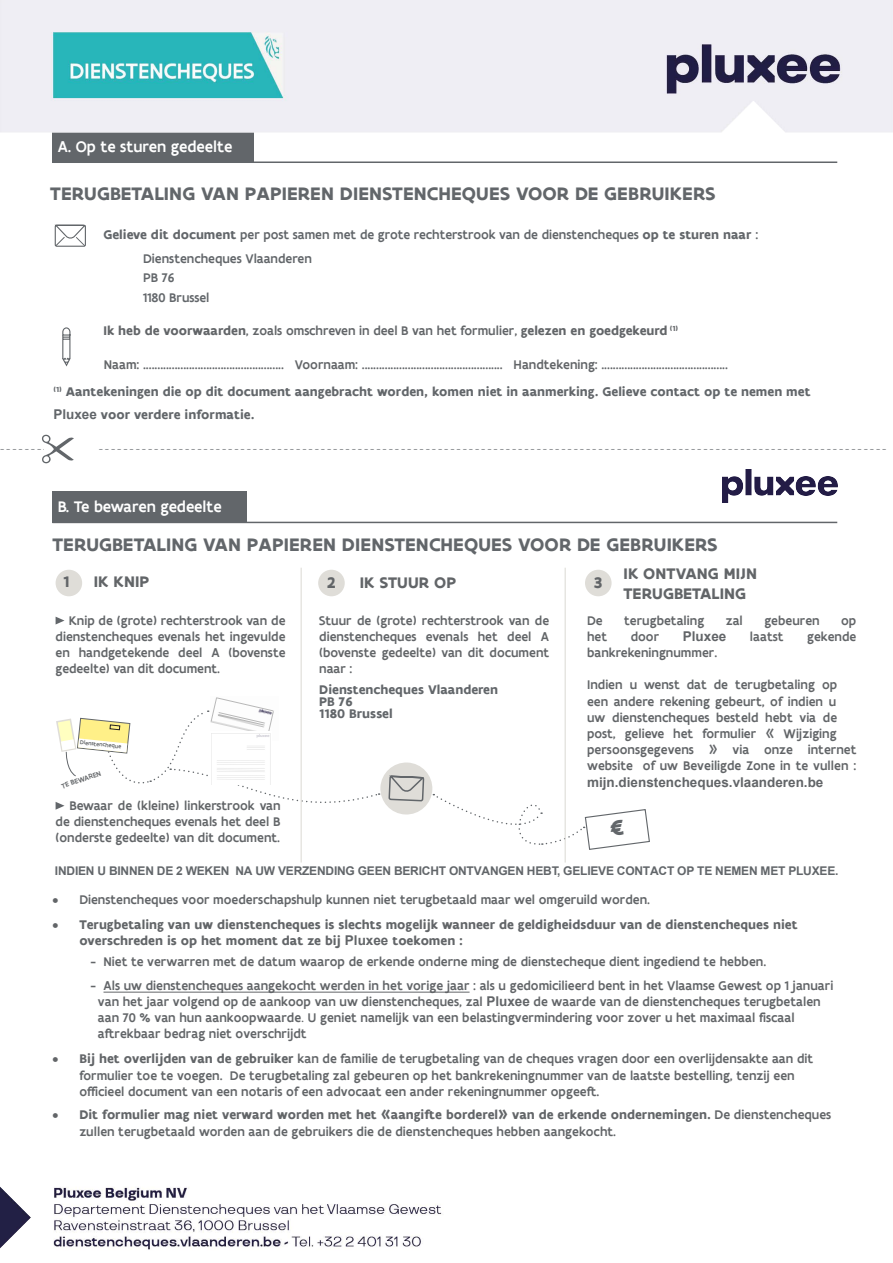
<style>
.page{position:relative;width:893px;height:1263px;background:#fff}
.page>*{position:absolute;margin:0;border:0;box-sizing:border-box;transform-origin:0 0}
.Titre_de_la_page{font:700 19.5px "Flanders Art Sans";letter-spacing:.005em;color:#62666a}
.Texte_pincipal{font:700 16.5px/19.8px "Flanders Art Sans";letter-spacing:.005em;color:#626568}
.Texte_pincipal-2{font:500 16.5px "Flanders Art Sans";color:#fff}
.Texte_pincipal-3{font:500 13.5px/16.2px "Flanders Art Sans";color:#626568}
.Texte_pincipal-4{font:700 13.5px/22.5px "Flanders Art Sans";color:#62666a}
.t1{font:700 13.5px/16px "Flanders Art Sans";color:#626568}
.Texte_pincipal-5{font:300 13.5px "Flanders Art Sans";color:#62666a}
.Texte_pincipal-6{font:500 13.5px "Flanders Art Sans";color:#62666a}
.Texte_pincipal-7{font:700 13.5px "Arial";color:#626568}
.Texte_pincipal-8{font:700 12px "Arial";letter-spacing:-.015em;color:#62666a}
.Texte_pincipal-9{font:500 7.5px "Flanders Art Sans";color:#626568}
.Texte_pincipal-10{font:500 6px "Flanders Art Sans";color:#626568}
.s1{font-weight:700}
.s2{font-family:"Arial"}
.s3{font-family:"Arial";font-weight:700}
.s4{font-family:"Minion Pro";font-weight:400}
</style>
<div class="page">
<img style="left:0;top:0;width:893px;height:1250px">
<svg style="left:55px;top:710px;width:596px;height:140px"></svg>
<p class="Texte_pincipal-2" style="left:58px;top:136px;width:176px">A. Op te sturen gedeelte</p>
<p class="Titre_de_la_page" style="left:50px;top:181px;width:667px">TERUGBETALING VAN PAPIEREN DIENSTENCHEQUES VOOR DE GEBRUIKERS</p>
<p class="Texte_pincipal-6" style="left:103px;top:226px;width:656px"><span class="s1">Gelieve dit document</span> per post samen met de grote rechterstrook van de dienstencheques <span class="s1">op te sturen naar</span> :</p>
<p class="Texte_pincipal-6" style="left:143px;top:250px;width:170px">Dienstencheques Vlaanderen</p>
<p class="Texte_pincipal-6" style="left:143px;top:270px;width:33px">PB 76</p>
<p class="Texte_pincipal-6" style="left:143px;top:289px;width:68px">1180 Brussel</p>
<p class="Texte_pincipal-3" style="left:103px;top:323px;width:576px"><span class="s1">Ik heb de voorwaarden</span>, zoals omschreven in deel B van het formulier, <span class="s1">gelezen en goedgekeurd</span> <sup>(1)</sup></p>
<p class="Texte_pincipal-3" style="left:104px;top:357px;width:626px">Naam: ................................................. Voornaam: ................................................. Handtekening: ............................................</p>
<p class="Texte_pincipal-4" style="left:53px;top:381px;width:759px"><sup>(1)</sup> Aantekeningen die op dit document aangebracht worden, komen niet in aanmerking. Gelieve contact op te nemen met<br><span class="s2">Pluxee</span> voor verdere informatie.</p>
<p class="Texte_pincipal-5" style="left:0;top:440px;width:888px">------------------------------------------------------------------------------------------------------------------------------------------------</p>
<p class="Texte_pincipal-2" style="left:58px;top:496px;width:166px">B. Te bewaren gedeelte</p>
<p class="Titre_de_la_page" style="left:52px;top:533px;width:667px">TERUGBETALING VAN PAPIEREN DIENSTENCHEQUES VOOR DE GEBRUIKERS</p>
<p class="Texte_pincipal" style="left:63px;top:572px;width:8px">1</p>
<p class="Texte_pincipal" style="left:94px;top:572px;width:57px">IK KNIP</p>
<p class="Texte_pincipal" style="left:327px;top:572px;width:10px">2</p>
<p class="Texte_pincipal" style="left:360px;top:572px;width:98px">IK STUUR OP</p>
<p class="Texte_pincipal" style="left:623px;top:564px;width:135px">IK ONTVANG MIJN<br>TERUGBETALING</p>
<p class="Texte_pincipal" style="left:593px;top:572px;width:10px">3</p>
<p class="Texte_pincipal-3" style="left:56px;top:612px;width:231px;text-align:justify;text-indent:13px">Knip de (grote) rechterstrook van de dienstencheques evenals het ingevulde en handgetekende deel A (bovenste gedeelte) van dit document.</p>
<p class="Texte_pincipal-3" style="left:319px;top:612px;width:231px;text-align:justify">Stuur de (grote) rechterstrook van de dienstencheques evenals het deel A (bovenste gedeelte) van dit document naar :</p>
<p class="Texte_pincipal-4" style="left:319px;top:679px;width:180px">Dienstencheques Vlaanderen</p>
<p class="Texte_pincipal-4" style="left:319px;top:691px;width:35px">PB 76</p>
<p class="Texte_pincipal-4" style="left:319px;top:703px;width:75px">1180 Brussel</p>
<p class="Texte_pincipal-10" style="left:80px;top:738px;width:43px;rotate:6deg">Dienstencheque</p>
<p class="Texte_pincipal-9" style="left:60px;top:782px;width:43px;rotate:-19deg">TE BEWAREN</p>
<p class="Texte_pincipal-3" style="left:56px;top:797px;width:226px;text-align:justify;text-indent:14px">Bewaar de (kleine) linkerstrook van de dienstencheques evenals het deel B (onderste gedeelte) van dit document.</p>
<p class="Texte_pincipal-3" style="left:587px;top:612px;width:17px">De</p>
<p class="Texte_pincipal-3" style="left:624px;top:612px;width:82px">terugbetaling</p>
<p class="Texte_pincipal-3" style="left:726px;top:612px;width:19px">zal</p>
<p class="Texte_pincipal-3" style="left:764px;top:612px;width:57px">gebeuren</p>
<p class="Texte_pincipal-3" style="left:841px;top:612px;width:17px">op</p>
<p class="Texte_pincipal-3" style="left:587px;top:629px;width:22px">het</p>
<p class="Texte_pincipal-3" style="left:631px;top:629px;width:30px">door</p>
<p class="Texte_pincipal-7" style="left:683px;top:627px;width:45px">Pluxee</p>
<p class="Texte_pincipal-3" style="left:750px;top:629px;width:35px">laatst</p>
<p class="Texte_pincipal-3" style="left:807px;top:629px;width:51px">gekende</p>
<p class="Texte_pincipal-3" style="left:587px;top:644px;width:132px">bankrekeningnummer.</p>
<p class="Texte_pincipal-3" style="left:587px;top:677px;width:271px">Indien u wenst dat de terugbetaling op een andere rekening gebeurt, of indien u uw dienstencheques besteld hebt via de post, gelieve het formulier « Wijziging persoonsgegevens » via onze internet website of uw Beveiligde Zone in te vullen : <span class="s3">mijn.dienstencheques.vlaanderen.be</span></p>
<p class="Texte_pincipal-8" style="left:55px;top:862px;width:785px">INDIEN U BINNEN DE 2 WEKEN NA UW VERZENDING GEEN BERICHT ONTVANGEN HEBT, GELIEVE CONTACT OP TE NEMEN MET PLUXEE.</p>
<p class="Texte_pincipal-3" style="left:52px;top:891px;width:599px"><span class="s1">•</span> Dienstencheques voor moederschapshulp kunnen niet terugbetaald maar wel omgeruild worden.</p>
<p class="t1" style="left:79px;top:917px;width:720px;text-indent:-27px">• Terugbetaling van uw dienstencheques is slechts mogelijk wanneer de geldigheidsduur van de dienstencheques niet overschreden is op het moment dat ze bij <span class="s2">Pluxee</span> toekomen :</p>
<p class="Texte_pincipal-3" style="left:91px;top:954px;width:677px">- Niet te verwarren met de datum waarop de erkende onderne ming de dienstecheque dient ingediend te hebben.</p>
<p class="Texte_pincipal-3" style="left:98px;top:977px;width:737px;text-indent:-7px">- Als uw dienstencheques aangekocht werden in het vorige jaar : als u gedomicilieerd bent in het Vlaamse Gewest op 1 januari van het jaar volgend op de aankoop van uw dienstencheques, zal <span class="s3">Pluxee</span> de waarde van de dienstencheques terugbetalen aan 70 % van hun aankoopwaarde<span class="s4">.</span> U geniet namelijk van een belastingvermindering voor zover u het maximaal fiscaal aftrekbaar bedrag niet overschrijdt</p>
<p class="Texte_pincipal-3" style="left:79px;top:1051px;width:735px;text-indent:-27px"><span class="s1">• Bij het overlijden van de gebruiker</span> kan de familie de terugbetaling van de cheques vragen door een overlijdensakte aan dit formulier toe te voegen. De terugbetaling zal gebeuren op het bankrekeningnummer van de laatste bestelling, tenzij een officieel document van een notaris of een advocaat een ander rekeningnummer opgeeft.</p>
<p class="Texte_pincipal-3" style="left:79px;top:1107px;width:753px;text-indent:-27px"><span class="s1">• Dit formulier mag niet verward worden met het «aangifte borderel» van de erkende ondernemingen.</span> De dienstencheques zullen terugbetaald worden aan de gebruikers die de dienstencheques hebben aangekocht.</p>
</div>
